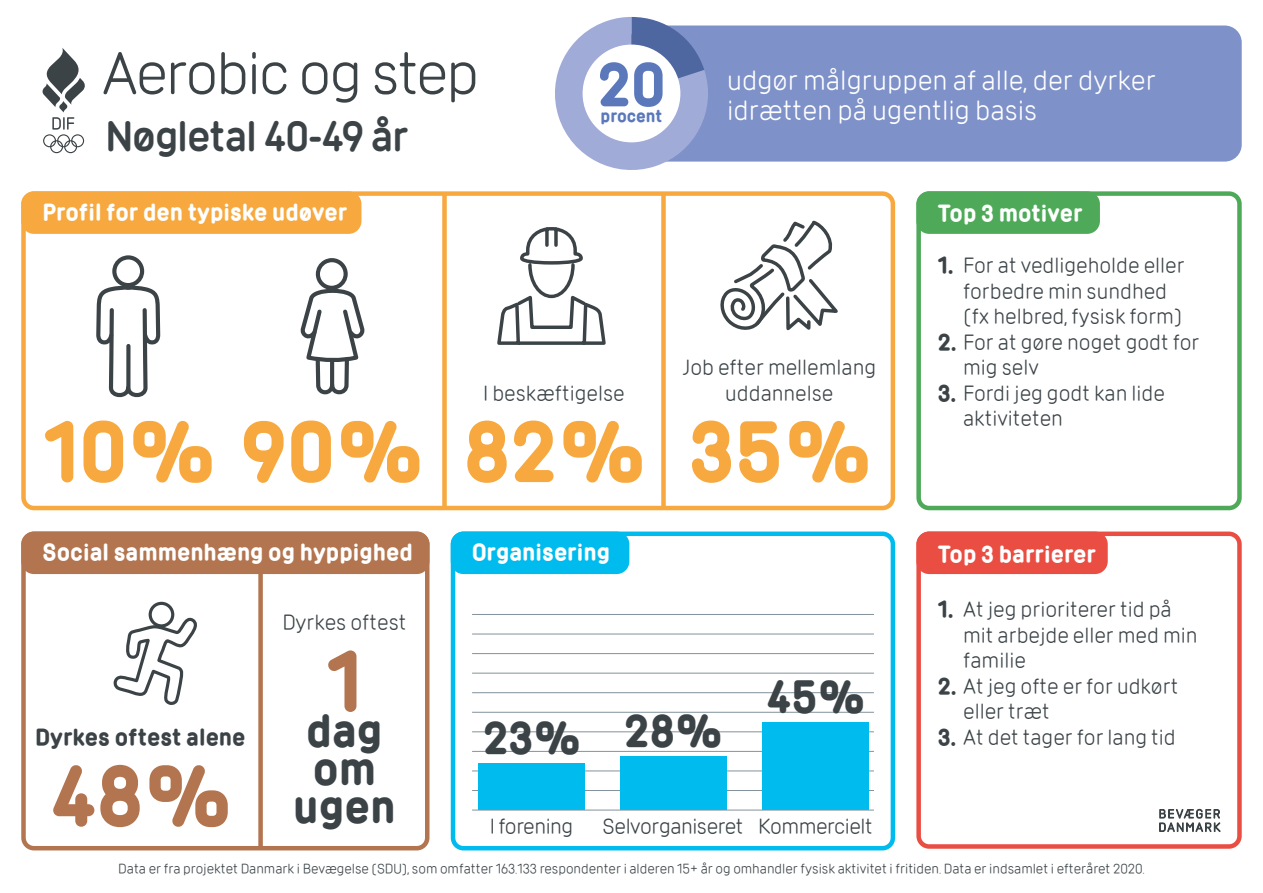
<style>
.page{position:relative;width:1263px;height:893px;background:#fff}
.page>*{position:absolute;margin:0;border:0;box-sizing:border-box;transform-origin:0 0}
.t1{font:700 75px "DIF";color:#f7a93f}
.t2{font:700 75px "DIF";color:#b3754f}
.t3{font:58.5px "DIF";letter-spacing:-.035em;color:#3b4347}
.t4{font:700 53.85px "DIF";color:#5b78bb}
.t5{font:700 40.5px/38.2px "DIF";color:#3b4347;text-align:center}
.t6{font:600 39px "DIF";letter-spacing:-.03em;color:#3b4347}
.t7{font:27px/30px "DIF";color:#fff}
.t8{font:21px/25.5px "DIF";color:#3b4347}
.t9{font:700 21px "DIF";color:#fff}
.t10{font:21px "DIF";letter-spacing:-.02em;color:#3b4347}
.t11{font:700 21px "DIF";color:#3b4347}
.t12{font:700 15.3px "DIF";color:#5b78bb}
.t13{font:13.5px "DIF";color:#3b4347}
.s1{font-weight:700}
</style>
<div class="page">
<div style="left:629px;top:26px;width:613px;height:136px;background:#7e91c9;border-radius:17px"></div>
<div style="left:21px;top:191px;width:874px;height:319px;border:4px solid #f7a93f;border-radius:11px"></div>
<div style="left:21px;top:531px;width:408px;height:319px;border:4px solid #b3754f;border-radius:11px"></div>
<div style="left:21px;top:531px;width:408px;height:43px;background:#b3754f;border-radius:13px"></div>
<div style="left:451px;top:531px;width:444px;height:319px;border:4px solid #0be;border-radius:11px"></div>
<svg style="left:42px;top:48px;width:43px;height:105px"></svg>
<div style="left:916px;top:531px;width:326px;height:318px;border:4px solid #ea4e43;border-radius:11px"></div>
<div style="left:916px;top:191px;width:326px;height:319px;border:4px solid #4eaa59;border-radius:11px"></div>
<svg style="left:1159px;top:808px;width:62px;height:24px"></svg>
<div style="left:451px;top:531px;width:178px;height:43px;background:#0be;border-radius:13px"></div>
<svg style="left:720px;top:220px;width:118px;height:111px"></svg>
<svg style="left:96px;top:255px;width:65px;height:143px"></svg>
<svg style="left:300px;top:258px;width:65px;height:137px"></svg>
<div style="left:149px;top:602px;width:25px;height:25px;border:3px solid #3b4347;border-radius:50%"></div>
<svg style="left:113px;top:611px;width:84px;height:94px"></svg>
<div style="left:21px;top:191px;width:340px;height:43px;background:#f7a93f;border-radius:13px"></div>
<div style="left:916px;top:191px;width:184px;height:43px;background:#4eaa59;border-radius:13px"></div>
<div style="left:916px;top:531px;width:192px;height:43px;background:#ea4e43;border-radius:13px"></div>
<hr style="left:472px;top:790px;width:402px;height:1px;background:#83929b">
<hr style="left:472px;top:771px;width:402px;height:1px;background:#83929b">
<hr style="left:472px;top:751px;width:402px;height:1px;background:#83929b">
<hr style="left:472px;top:731px;width:402px;height:1px;background:#83929b">
<hr style="left:472px;top:712px;width:402px;height:1px;background:#83929b">
<hr style="left:472px;top:692px;width:402px;height:1px;background:#83929b">
<hr style="left:472px;top:673px;width:402px;height:1px;background:#83929b">
<hr style="left:472px;top:653px;width:402px;height:1px;background:#83929b">
<hr style="left:472px;top:634px;width:402px;height:1px;background:#83929b">
<hr style="left:472px;top:614px;width:402px;height:1px;background:#83929b">
<div style="left:478px;top:764px;width:107px;height:46px;background:#0be"></div>
<div style="left:620px;top:757px;width:106px;height:53px;background:#0be"></div>
<div style="left:762px;top:723px;width:107px;height:87px;background:#0be"></div>
<hr style="left:472px;top:810px;width:402px;height:1px;background:#83929b">
<div style="left:258px;top:571px;width:5px;height:277px;background:#b3754f"></div>
<div style="left:442px;top:194px;width:5px;height:314px;background:#f7a93f"></div>
<div style="left:661px;top:194px;width:5px;height:314px;background:#f7a93f"></div>
<svg style="left:555px;top:17px;width:153px;height:153px"></svg>
<div style="left:583px;top:45px;width:97px;height:97px;background:#fff;border-radius:50%"></div>
<svg style="left:497px;top:227px;width:109px;height:118px"></svg>
<h2 class="t3" style="left:102px;top:39px;width:379px">Aerobic og step</h2>
<h3 class="t6" style="left:105px;top:111px;width:305px">Nøgletal 40-49 år</h3>
<p class="t9" style="left:43px;top:198px;width:306px">Profil for den typiske udøver</p>
<h3 class="t4" style="left:597px;top:49px;width:70px">20</h3>
<p class="t12" style="left:600px;top:106px;width:63px">procent</p>
<h1 class="t1" style="left:43px;top:402px;width:380px">10% 90%</h1>
<p class="t8" style="left:483px;top:380px;width:143px">I beskæftigelse</p>
<h1 class="t1" style="left:464px;top:402px;width:182px">82%</h1>
<p class="t7" style="left:727px;top:65px;width:430px">udgør målgruppen af alle, der dyrker idrætten på ugentlig basis</p>
<p class="t8" style="left:682px;top:354px;width:195px;text-align:center">Job efter mellemlang uddannelse</p>
<h1 class="t1" style="left:689px;top:402px;width:183px">35%</h1>
<p class="t9" style="left:938px;top:200px;width:146px">Top 3 motiver</p>
<p class="t8" style="left:963px;top:252px;width:223px;text-indent:-26px"><span class="s1">1.</span> For at vedligeholde eller forbedre min sundhed (fx helbred, fysisk form)</p>
<p class="t8" style="left:963px;top:329px;width:238px;text-indent:-26px"><span class="s1">2.</span> For at gøre noget godt for mig selv</p>
<p class="t8" style="left:963px;top:380px;width:203px;text-indent:-26px"><span class="s1">3.</span> Fordi jeg godt kan lide aktiviteten</p>
<p class="t9" style="left:43px;top:538px;width:372px">Social sammenhæng og hyppighed</p>
<p class="t9" style="left:472px;top:538px;width:140px">Organisering</p>
<p class="t9" style="left:938px;top:540px;width:160px">Top 3 barrierer</p>
<p class="t11" style="left:35px;top:723px;width:212px">Dyrkes oftest alene</p>
<h1 class="t2" style="left:51px;top:746px;width:181px">48%</h1>
<p class="t8" style="left:282px;top:609px;width:126px">Dyrkes oftest</p>
<h1 class="t2" style="left:326px;top:632px;width:38px">1</h1>
<h3 class="t5" style="left:293px;top:712px;width:104px">dag om ugen</h3>
<h3 class="t5" style="left:483px;top:719px;width:98px">23%</h3>
<h3 class="t5" style="left:624px;top:712px;width:99px">28%</h3>
<h3 class="t5" style="left:766px;top:678px;width:99px">45%</h3>
<p class="t10" style="left:490px;top:814px;width:85px">I forening</p>
<p class="t10" style="left:602px;top:814px;width:272px">Selvorganiseret Kommercielt</p>
<p class="t8" style="left:963px;top:597px;width:236px;text-indent:-26px"><span class="s1">1.</span> At jeg prioriterer tid på mit arbejde eller med min familie</p>
<p class="t8" style="left:963px;top:673px;width:217px;text-indent:-26px"><span class="s1">2.</span> At jeg ofte er for udkørt eller træt</p>
<p class="t8" style="left:938px;top:724px;width:240px"><span class="s1">3.</span> At det tager for lang tid</p>
<p class="t13" style="left:118px;top:861px;width:1028px">Data er fra projektet Danmark i Bevægelse (SDU), som omfatter 163.133 respondenter i alderen 15+ år og omhandler fysisk aktivitet i fritiden. Data er indsamlet i efteråret 2020.</p>
</div>
